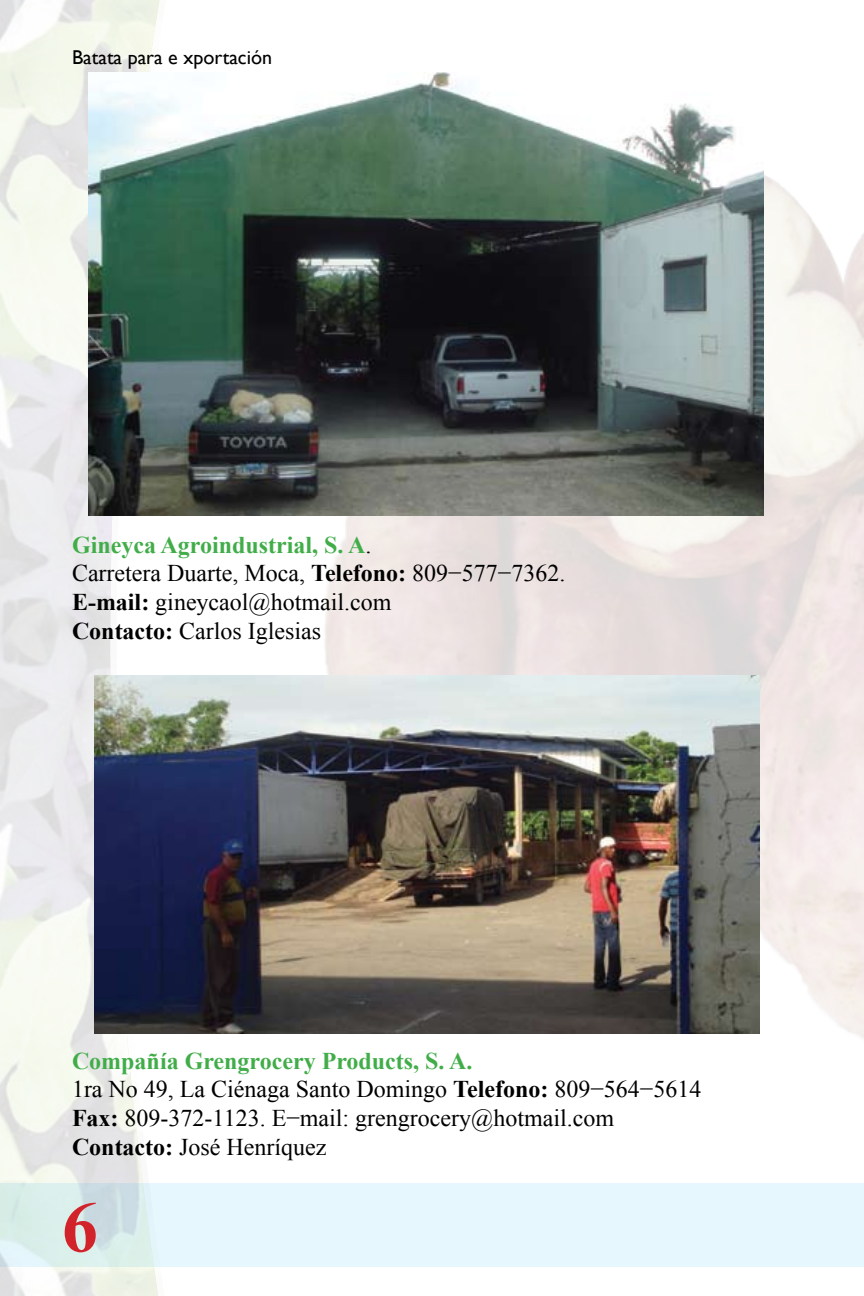
<style>
.page{position:relative;width:864px;height:1296px;background:#fff}
.page>*{position:absolute;margin:0;border:0;box-sizing:border-box;transform-origin:0 0}
.t1{font:700 72px "Times New Roman";color:#d2232a}
.t2{font:24px/28.8px "Times New Roman";color:#000}
.t3{font:20px "Gill Sans";color:#000}
.s1{font-weight:700;color:#41ad49}
.s2{font-weight:700}
</style>
<div class="page">
<img style="left:72px;top:72px;width:792px;height:1111px">
<svg style="left:0;top:1183px;width:863px;height:84px;background:#e3f4f9"></svg>
<hr style="left:863px;top:1183px;width:1px;height:84px;background:#00aeef">
<img style="left:94px;top:676px;width:666px;height:358px">
<img style="left:88px;top:72px;width:676px;height:443px">
<p class="t3" style="left:72px;top:46px;width:202px">Batata para e xportación</p>
<p class="t2" style="left:72px;top:530px;width:495px"><span class="s1">Gineyca Agroindustrial, S. A</span>.<br>Carretera Duarte, Moca, <span class="s2">Telefono:</span> 809−577−7362.<br><span class="s2">E-mail:</span> gineycaol@hotmail.com<br><span class="s2">Contacto:</span> Carlos Iglesias</p>
<p class="t2" style="left:72px;top:1046px;width:631px"><span class="s1">Compañía Grengrocery Products, S. A.<br></span>1ra No 49, La Ciénaga Santo Domingo <span class="s2">Telefono:</span> 809−564−5614<br><span class="s2">Fax:</span> 809-372-1123. E−mail: grengrocery@hotmail.com <span class="s2">Contacto:</span> José Henríquez</p>
<h1 class="t1" style="left:62px;top:1178px;width:37px">6</h1>
</div>
